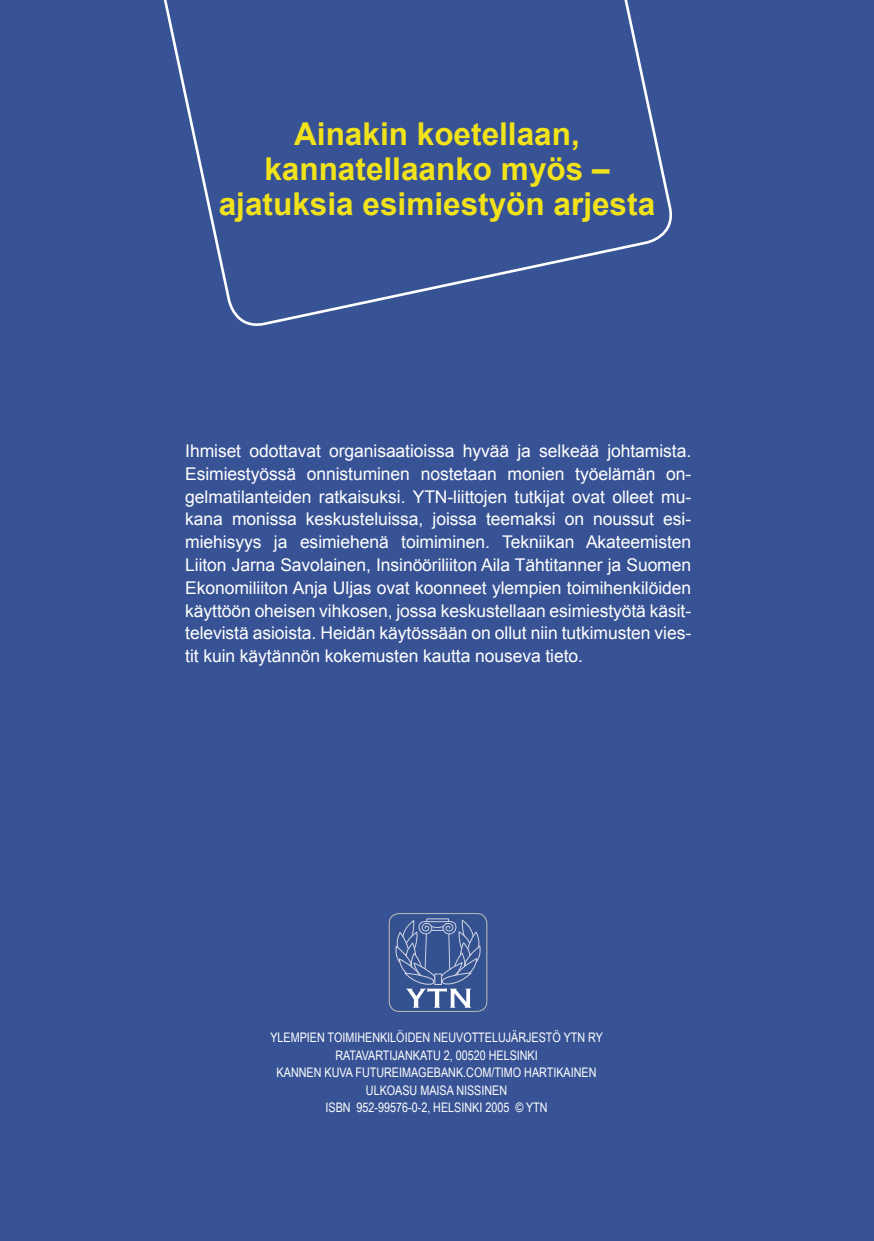
<style>
.page{position:relative;width:874px;height:1241px;background:#fff}
.page>*{position:absolute;margin:0;border:0;box-sizing:border-box;transform-origin:0 0}
.YTN_leipä{font:700 31.5px "Arial";color:#f1e21a}
.sitaatti{font:17.5px/22.8px "Arial";letter-spacing:-.005em;color:#fff;text-align:justify}
.YTN_leipä-2{font:13.12px "Arial Narrow";color:#fff}
</style>
<div class="page">
<div style="left:0;top:0;width:873px;height:1240px;background:#385395"></div>
<svg style="left:163px;top:0;width:510px;height:326px"></svg>
<svg style="left:388px;top:913px;width:99px;height:98px"></svg>
<p class="YTN_leipä" style="left:294px;top:116px;width:287px">Ainakin koetellaan,</p>
<p class="YTN_leipä" style="left:264px;top:151px;width:346px">kannatellaanko myös –</p>
<p class="YTN_leipä" style="left:219px;top:186px;width:437px">ajatuksia esimiestyön arjesta</p>
<p class="sitaatti" style="left:185px;top:439px;width:507px">Ihmiset odottavat organisaatioissa hyvää ja selkeää johtamista.<br>Esimiestyössä onnistuminen nostetaan monien työelämän on&shy;gelmatilanteiden ratkaisuksi. YTN-liittojen tutkijat ovat olleet mu&shy;kana monissa keskusteluissa, joissa teemaksi on noussut esi&shy;miehisyys ja esimiehenä toimiminen. Tekniikan Akateemisten Liiton Jarna Savolainen, Insinööriliiton Aila Tähtitanner ja Suomen Ekonomiliiton Anja Uljas ovat koonneet ylempien toimihenkilöiden käyttöön oheisen vihkosen, jossa keskustellaan esimiestyötä käsit&shy;televistä asioista. Heidän käytössään on ollut niin tutkimusten vies&shy;tit kuin käytännön kokemusten kautta nouseva tieto.</p>
<p class="YTN_leipä-2" style="left:270px;top:1029px;width:334px">YLEMPIEN TOIMIHENKILÖIDEN NEUVOTTELUJÄRJESTÖ YTN RY</p>
<p class="YTN_leipä-2" style="left:335px;top:1047px;width:204px">RATAVARTIJANKATU 2, 00520 HELSINKI</p>
<p class="YTN_leipä-2" style="left:276px;top:1064px;width:321px">KANNEN KUVA FUTUREIMAGEBANK.COM/TIMO HARTIKAINEN</p>
<p class="YTN_leipä-2" style="left:366px;top:1082px;width:143px">ULKOASU MAISA NISSINEN</p>
<p class="YTN_leipä-2" style="left:325px;top:1099px;width:223px">ISBN 952-99576-0-2, HELSINKI 2005 © YTN</p>
</div>
